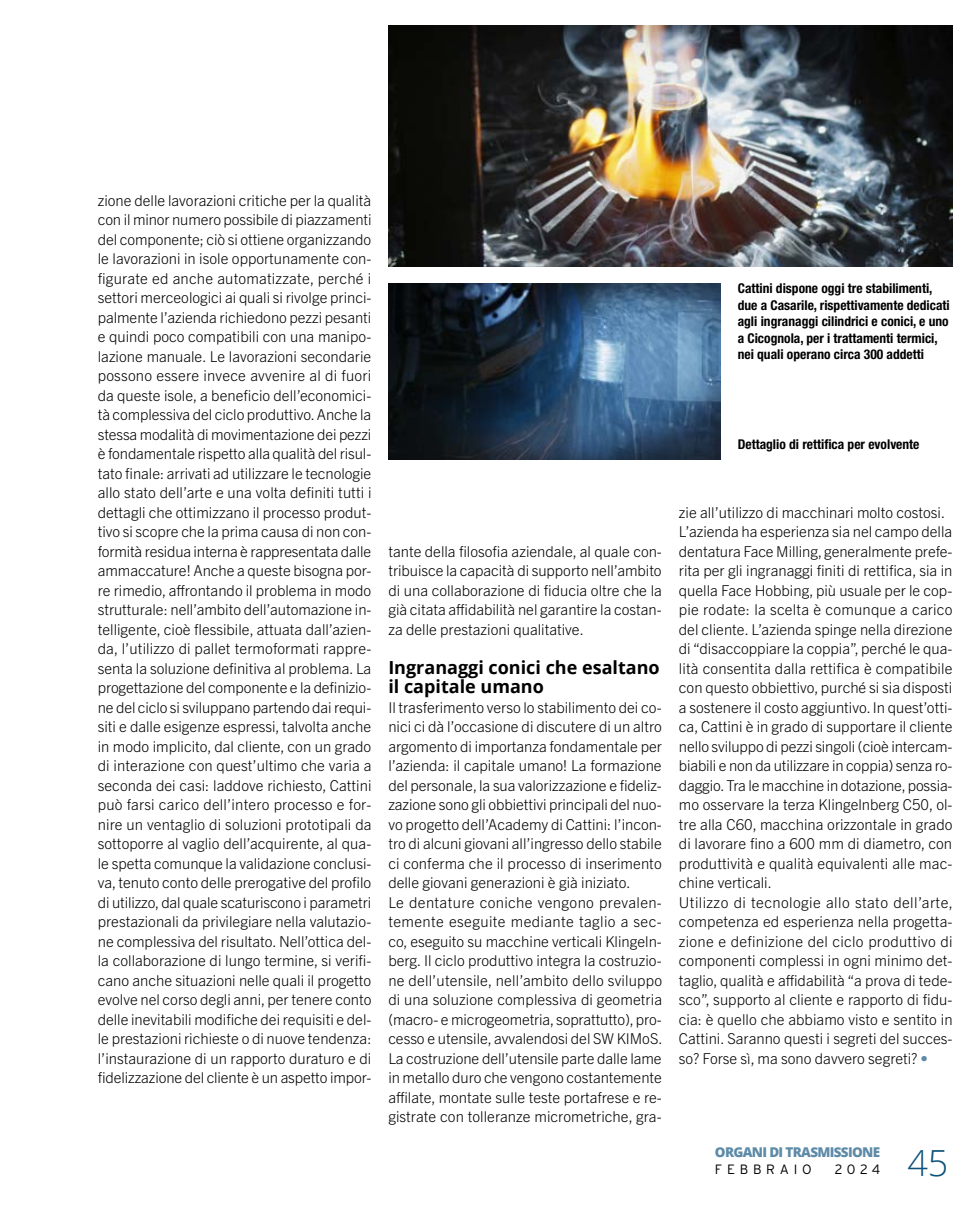
<style>
.page{position:relative;width:978px;height:1212px;background:#fff}
.page>*{position:absolute;margin:0;border:0;box-sizing:border-box;transform-origin:0 0}
.t1{font:300 36px "Open Sans";color:#0c527a}
.OT22_titolino{font:700 18px/19.5px "Open Sans";color:#000}
.OT22_testo{font:300 15px/19.5px "Trade Gothic Next LT Pro";color:#000;text-align:justify}
.OT22_didascalia{font:700 condensed 13.5px/16.5px "Helvetica Neue LT Std";color:#000}
.t2{font:800 13.5px "Open Sans";letter-spacing:-.05em;color:#5e8ba8}
.t3{font:300 13.5px "Interstate";letter-spacing:.355em;color:#000}
.s1{color:#5e8ba8}
</style>
<div class="page">
<img style="left:388px;top:26px;width:564px;height:241px">
<img style="left:388px;top:284px;width:332px;height:175px">
<p class="OT22_testo" style="left:98px;top:189px;width:275px">zione delle lavorazioni critiche per la qualità con il minor numero possibile di piazzamenti del componente; ciò si ottiene organizzando le lavorazioni in isole opportunamente con&shy;figurate ed anche automatizzate, perché i settori merceologici ai quali si rivolge princi&shy;palmente l’azienda richiedono pezzi pesanti e quindi poco compatibili con una manipo&shy;lazione manuale. Le lavorazioni secondarie possono essere invece avvenire al di fuori da queste isole, a beneficio dell’economici&shy;tà complessiva del ciclo produttivo. Anche la stessa modalità di movimentazione dei pezzi è fondamentale rispetto alla qualità del risul&shy;tato finale: arrivati ad utilizzare le tecnologie allo stato dell’arte e una volta definiti tutti i dettagli che ottimizzano il processo produt&shy;tivo si scopre che la prima causa di non con&shy;formità residua interna è rappresentata dalle ammaccature! Anche a queste bisogna por&shy;re rimedio, affrontando il problema in modo strutturale: nell’ambito dell’automazione in&shy;telligente, cioè flessibile, attuata dall’azien&shy;da, l’utilizzo di pallet termoformati rappre&shy;senta la soluzione definitiva al problema. La progettazione del componente e la definizio&shy;ne del ciclo si sviluppano partendo dai requi&shy;siti e dalle esigenze espressi, talvolta anche in modo implicito, dal cliente, con un grado di interazione con quest’ultimo che varia a seconda dei casi: laddove richiesto, Cattini può farsi carico dell’intero processo e for&shy;nire un ventaglio di soluzioni prototipali da sottoporre al vaglio dell’acquirente, al qua&shy;le spetta comunque la validazione conclusi&shy;va, tenuto conto delle prerogative del profilo di utilizzo, dal quale scaturiscono i parametri prestazionali da privilegiare nella valutazio&shy;ne complessiva del risultato. Nell’ottica del&shy;la collaborazione di lungo termine, si verifi&shy;cano anche situazioni nelle quali il progetto evolve nel corso degli anni, per tenere conto delle inevitabili modifiche dei requisiti e del&shy;le prestazioni richieste o di nuove tendenza: l’instaurazione di un rapporto duraturo e di fidelizzazione del cliente è un aspetto impor-</p>
<p class="OT22_didascalia" style="left:738px;top:280px;width:214px">Cattini dispone oggi tre stabilimenti, due a Casarile, rispettivamente dedicati agli ingranaggi cilindrici e conici, e uno a Cicognola, per i trattamenti termici, nei quali operano circa 300 addetti</p>
<p class="OT22_didascalia" style="left:738px;top:436px;width:183px">Dettaglio di rettifica per evolvente</p>
<p class="OT22_testo" style="left:388px;top:540px;width:275px">tante della filosofia aziendale, al quale con&shy;tribuisce la capacità di supporto nell’ambito di una collaborazione di fiducia oltre che la già citata affidabilità nel garantire la costan&shy;za delle prestazioni qualitative.</p>
<p class="OT22_titolino" style="left:388px;top:657px;width:273px">Ingranaggi conici che esaltano il capitale umano</p>
<p class="OT22_testo" style="left:388px;top:696px;width:275px">Il trasferimento verso lo stabilimento dei co&shy;nici ci dà l’occasione di discutere di un altro argomento di importanza fondamentale per l’azienda: il capitale umano! La formazione del personale, la sua valorizzazione e fideliz&shy;zazione sono gli obbiettivi principali del nuo&shy;vo progetto dell’Academy di Cattini: l’incon&shy;tro di alcuni giovani all’ingresso dello stabile ci conferma che il processo di inserimento delle giovani generazioni è già iniziato.</p>
<p class="OT22_testo" style="left:388px;top:891px;width:276px">Le dentature coniche vengono prevalen&shy;temente eseguite mediante taglio a sec&shy;co, eseguito su macchine verticali Klingeln&shy;berg. Il ciclo produttivo integra la costruzio&shy;ne dell’utensile, nell’ambito dello sviluppo di una soluzione complessiva di geometria (macro- e microgeometria, soprattutto), pro&shy;cesso e utensile, avvalendosi del SW KIMoS.<br>La costruzione dell’utensile parte dalle lame in metallo duro che vengono costantemente affilate, montate sulle teste portafrese e re&shy;gistrate con tolleranze micrometriche, gra-</p>
<p class="OT22_testo" style="left:679px;top:501px;width:268px">zie all’utilizzo di macchinari molto costosi.</p>
<p class="OT22_testo" style="left:679px;top:521px;width:275px">L’azienda ha esperienza sia nel campo della dentatura Face Milling, generalmente prefe&shy;rita per gli ingranaggi finiti di rettifica, sia in quella Face Hobbing, più usuale per le cop&shy;pie rodate: la scelta è comunque a carico del cliente. L’azienda spinge nella direzione di “disaccoppiare la coppia”, perché le qua&shy;lità consentita dalla rettifica è compatibile con questo obbiettivo, purché si sia disposti a sostenere il costo aggiuntivo. In quest’otti&shy;ca, Cattini è in grado di supportare il cliente nello sviluppo di pezzi singoli (cioè intercam&shy;biabili e non da utilizzare in coppia) senza ro&shy;daggio. Tra le macchine in dotazione, possia&shy;mo osservare la terza Klingelnberg C50, ol&shy;tre alla C60, macchina orizzontale in grado di lavorare fino a 600 mm di diametro, con produttività e qualità equivalenti alle mac&shy;chine verticali.</p>
<p class="OT22_testo" style="left:679px;top:891px;width:276px">Utilizzo di tecnologie allo stato dell’arte, competenza ed esperienza nella progetta&shy;zione e definizione del ciclo produttivo di componenti complessi in ogni minimo det&shy;taglio, qualità e affidabilità “a prova di tede&shy;sco”, supporto al cliente e rapporto di fidu&shy;cia: è quello che abbiamo visto e sentito in Cattini. Saranno questi i segreti del succes&shy;so? Forse sì, ma sono davvero segreti? <span class="s1">•</span></p>
<p class="t2" style="left:715px;top:1142px;width:167px">ORGANI DI TRASMISSIONE</p>
<p class="t3" style="left:715px;top:1161px;width:98px">FEBBRAIO</p>
<p class="t3" style="left:835px;top:1161px;width:47px">2024</p>
<h1 class="t1" style="left:908px;top:1138px;width:42px">45</h1>
</div>
